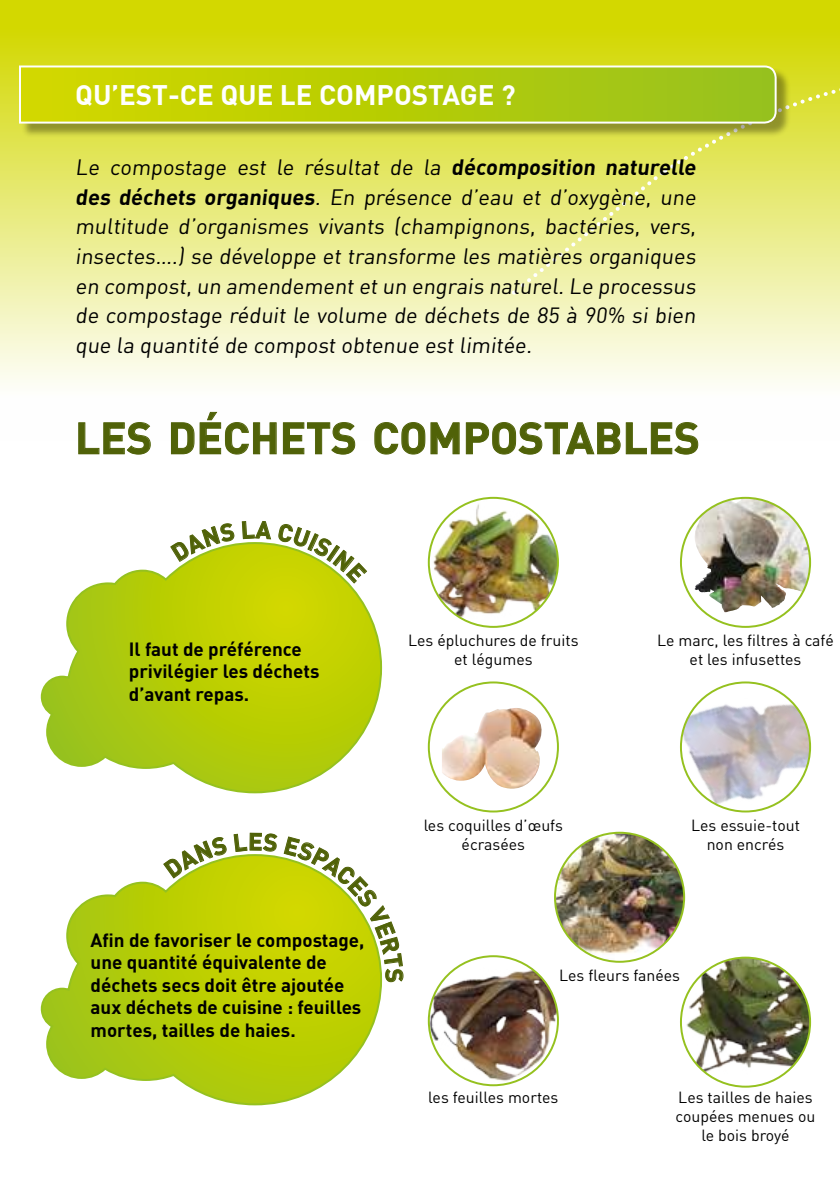
<style>
.page{position:relative;width:840px;height:1191px;background:#fff}
.page>*{position:absolute;margin:0;border:0;box-sizing:border-box;transform-origin:0 0}
.t1{font:700 43.6px "DIN";color:#506208}
.t2{font:700 27.8px "DIN";color:#fff}
.t3{font:21.8px/29.6px "DIN";color:#000;text-align:justify}
.t4{font:700 18.8px/22.6px "DIN";color:#000}
.t5{font:15.8px/19px "DIN";color:#000;text-align:center}
.s1{font-weight:700}
</style>
<div class="page">
<div style="left:0;top:0;width:839px;height:440px;background:linear-gradient(to bottom,#d0d600,#fff)"></div>
<svg style="left:40px;top:542px;width:343px;height:252px"></svg>
<svg style="left:40px;top:856px;width:341px;height:250px"></svg>
<img style="left:682px;top:958px;width:127px;height:125px">
<img style="left:428px;top:956px;width:129px;height:129px;border-radius:64px">
<img style="left:554px;top:832px;width:129px;height:129px;border-radius:64px">
<img style="left:680px;top:682px;width:129px;height:129px;border-radius:64px">
<img style="left:428px;top:498px;width:129px;height:129px;border-radius:64px">
<svg style="left:680px;top:498px;width:129px;height:129px"></svg>
<img style="left:693px;top:498px;width:116px;height:114px">
<svg style="left:78px;top:421px;width:73px;height:34px"></svg>
<svg style="left:170px;top:411px;width:185px;height:44px"></svg>
<svg style="left:373px;top:421px;width:325px;height:34px"></svg>
<img style="left:441px;top:708px;width:104px;height:86px">
<div style="left:21px;top:67px;width:769px;height:71px;background:#000;opacity:.35"></div>
<svg style="left:18px;top:64px;width:493px;height:61px;background:#c4d214"></svg>
<svg style="left:0;top:0;width:8px;height:8px"></svg>
<svg style="left:511px;top:0;width:329px;height:296px;background:#d6de52"></svg>
<svg style="left:162px;top:837px;width:65px;height:42px"></svg>
<svg style="left:233px;top:832px;width:171px;height:164px"></svg>
<svg style="left:169px;top:523px;width:66px;height:40px"></svg>
<svg style="left:241px;top:521px;width:30px;height:19px"></svg>
<svg style="left:277px;top:524px;width:90px;height:60px"></svg>
<p class="t2" style="left:75px;top:77px;width:441px">QU’EST-CE QUE LE COMPOSTAGE ?</p>
<p class="t3" style="left:75px;top:152px;width:625px">Le compostage est le résultat de la <span class="s1">décomposition naturelle des déchets organiques</span>. En présence d’eau et d’oxygène, une multitude d’organismes vivants (champignons, bactéries, vers, insectes….) se développe et transforme les matières organiques en compost, un amendement et un engrais naturel. Le processus de compostage réduit le volume de déchets de 85 à 90% si bien que la quantité de compost obtenue est limitée.</p>
<h1 class="t1" style="left:75px;top:409px;width:625px">LES DÉCHETS COMPOSTABLES</h1>
<p class="t4" style="left:129px;top:637px;width:192px">Il faut de préférence privilégier les déchets d’avant repas.</p>
<p class="t5" style="left:408px;top:630px;width:172px">Les épluchures de fruits et légumes</p>
<p class="t5" style="left:656px;top:630px;width:178px">Le marc, les filtres à café et les infusettes</p>
<p class="t4" style="left:90px;top:927px;width:275px">Afin de favoriser le compostage, une quantité équivalente de déchets secs doit être ajoutée aux déchets de cuisine : feuilles mortes, tailles de haies.</p>
<p class="t5" style="left:423px;top:815px;width:141px">les coquilles d’œufs écrasées</p>
<p class="t5" style="left:690px;top:816px;width:110px">Les essuie-tout non encrés</p>
<p class="t5" style="left:558px;top:965px;width:122px">Les fleurs fanées</p>
<p class="t5" style="left:428px;top:1087px;width:131px">les feuilles mortes</p>
<p class="t5" style="left:675px;top:1087px;width:141px">Les tailles de haies coupées menues ou le bois broyé</p>
</div>
